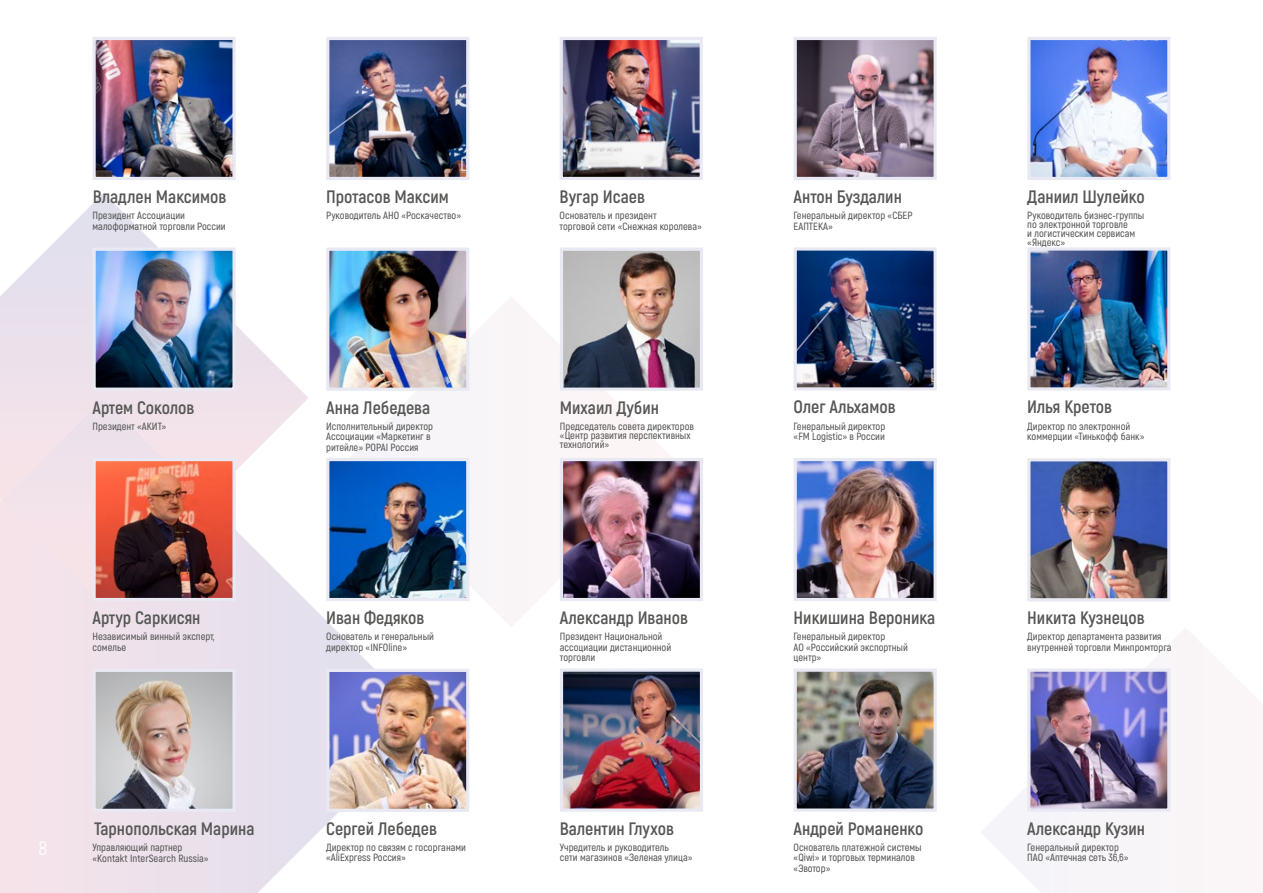
<style>
.page{position:relative;width:1263px;height:893px;background:#fff}
.page>*{position:absolute;margin:0;border:0;box-sizing:border-box;transform-origin:0 0}
.t1{font:19.5px "Akrobat";color:#fff}
.t2{font:700 18px "Akrobat";color:#575756}
.t3{font:600 10.5px/10.5px "Akrobat";color:#575756}
</style>
<div class="page">
<svg style="left:0;top:501px;width:375px;height:392px"></svg>
<svg style="left:0;top:193px;width:308px;height:307px"></svg>
<div style="left:1px;top:398px;width:205px;height:205px;background:#f3e3ea"></div>
<svg style="left:346px;top:338px;width:326px;height:289px"></svg>
<svg style="left:981px;top:668px;width:190px;height:225px"></svg>
<img style="left:330px;top:252px;width:135px;height:135px">
<div style="left:326px;top:248px;width:143px;height:143px;border:3px solid #e9e9f3"></div>
<img style="left:1031px;top:41px;width:135px;height:135px">
<div style="left:1027px;top:37px;width:143px;height:143px;border:3px solid #e9e9f3"></div>
<img style="left:564px;top:252px;width:135px;height:135px">
<div style="left:560px;top:248px;width:143px;height:143px;border:3px solid #e9e9f3"></div>
<img style="left:798px;top:41px;width:135px;height:135px">
<div style="left:794px;top:37px;width:143px;height:143px;border:3px solid #e9e9f3"></div>
<img style="left:798px;top:251px;width:135px;height:136px">
<div style="left:794px;top:247px;width:143px;height:144px;border:3px solid #e9e9f3"></div>
<img style="left:1031px;top:251px;width:135px;height:136px">
<div style="left:1027px;top:247px;width:143px;height:144px;border:3px solid #e9e9f3"></div>
<img style="left:97px;top:252px;width:135px;height:135px">
<div style="left:93px;top:248px;width:143px;height:143px;border:3px solid #e9e9f3"></div>
<img style="left:330px;top:462px;width:135px;height:135px">
<div style="left:326px;top:458px;width:143px;height:143px;border:3px solid #e9e9f3"></div>
<img style="left:564px;top:462px;width:135px;height:135px">
<div style="left:560px;top:458px;width:143px;height:143px;border:3px solid #e9e9f3"></div>
<img style="left:798px;top:462px;width:135px;height:135px">
<div style="left:794px;top:458px;width:143px;height:143px;border:3px solid #e9e9f3"></div>
<img style="left:1031px;top:672px;width:135px;height:136px">
<div style="left:1027px;top:668px;width:143px;height:144px;border:3px solid #e9e9f3"></div>
<img style="left:97px;top:673px;width:135px;height:135px">
<div style="left:93px;top:669px;width:143px;height:143px;border:3px solid #e9e9f3"></div>
<img style="left:97px;top:462px;width:135px;height:135px">
<div style="left:93px;top:458px;width:143px;height:143px;border:3px solid #e9e9f3"></div>
<img style="left:330px;top:673px;width:135px;height:135px">
<div style="left:326px;top:669px;width:143px;height:143px;border:3px solid #e9e9f3"></div>
<img style="left:564px;top:672px;width:135px;height:136px">
<div style="left:560px;top:668px;width:143px;height:144px;border:3px solid #e9e9f3"></div>
<img style="left:798px;top:672px;width:135px;height:136px">
<div style="left:794px;top:668px;width:143px;height:144px;border:3px solid #e9e9f3"></div>
<img style="left:1031px;top:462px;width:135px;height:135px">
<div style="left:1027px;top:458px;width:143px;height:143px;border:3px solid #e9e9f3"></div>
<img style="left:564px;top:41px;width:135px;height:135px">
<div style="left:560px;top:37px;width:143px;height:143px;border:3px solid #e9e9f3"></div>
<img style="left:97px;top:41px;width:135px;height:135px">
<div style="left:93px;top:37px;width:143px;height:143px;border:3px solid #e9e9f3"></div>
<img style="left:330px;top:41px;width:135px;height:135px">
<div style="left:326px;top:37px;width:143px;height:143px;border:3px solid #e9e9f3"></div>
<h2 class="t2" style="left:93px;top:185px;width:135px">Владлен Максимов</h2>
<p class="t3" style="left:93px;top:210px;width:135px">Президент Ассоциации малоформатной торговли России</p>
<h2 class="t2" style="left:93px;top:396px;width:103px">Артем Соколов</h2>
<p class="t3" style="left:93px;top:421px;width:75px">Президент «АКИТ»</p>
<h2 class="t2" style="left:93px;top:606px;width:109px">Артур Саркисян</h2>
<p class="t3" style="left:93px;top:631px;width:124px">Независимый винный эксперт, сомелье</p>
<h1 class="t1" style="left:39px;top:836px;width:10px">8</h1>
<h2 class="t2" style="left:94px;top:817px;width:162px">Тарнопольская Марина</h2>
<p class="t3" style="left:93px;top:842px;width:118px">Управляющий партнер «Kontakt InterSearch Russia»</p>
<h2 class="t2" style="left:326px;top:185px;width:124px">Протасов Максим</h2>
<p class="t3" style="left:326px;top:210px;width:136px">Руководитель АНО «Роскачество»</p>
<h2 class="t2" style="left:326px;top:396px;width:105px">Анна Лебедева</h2>
<p class="t3" style="left:326px;top:421px;width:108px">Исполнительный директор<br>Ассоциации «Маркетинг в ритейле» POPAI Россия</p>
<h2 class="t2" style="left:326px;top:606px;width:99px">Иван Федяков</h2>
<p class="t3" style="left:326px;top:631px;width:109px">Основатель и генеральный директор «INFOline»</p>
<h2 class="t2" style="left:326px;top:817px;width:112px">Сергей Лебедев</h2>
<p class="t3" style="left:326px;top:842px;width:141px">Директор по связям с госорганами «AliExpress Россия»</p>
<h2 class="t2" style="left:560px;top:185px;width:87px">Вугар Исаев</h2>
<p class="t3" style="left:560px;top:210px;width:144px">Основатель и президент<br>торговой сети «Снежная королева»</p>
<h2 class="t2" style="left:560px;top:396px;width:101px">Михаил Дубин</h2>
<p class="t3" style="left:560px;top:422px;width:136px;line-height:9px">Председатель совета директоров «Центр развития перспективных технологий»</p>
<h2 class="t2" style="left:560px;top:606px;width:129px">Александр Иванов</h2>
<p class="t3" style="left:560px;top:631px;width:113px">Президент Национальной ассоциации дистанционной торговли</p>
<h2 class="t2" style="left:560px;top:817px;width:115px">Валентин Глухов</h2>
<p class="t3" style="left:560px;top:842px;width:134px">Учредитель и руководитель<br>сети магазинов «Зеленая улица»</p>
<h2 class="t2" style="left:794px;top:185px;width:110px">Антон Буздалин</h2>
<p class="t3" style="left:794px;top:210px;width:120px">Генеральный директор «СБЕР<br>ЕАПТЕКА»</p>
<h2 class="t2" style="left:794px;top:396px;width:103px">Олег Альхамов</h2>
<p class="t3" style="left:794px;top:421px;width:93px">Генеральный директор «FM Logistic» в России</p>
<h2 class="t2" style="left:794px;top:606px;width:143px">Никишина Вероника</h2>
<p class="t3" style="left:794px;top:631px;width:116px">Генеральный директор<br>АО «Российский экспортный центр»</p>
<h2 class="t2" style="left:794px;top:817px;width:131px">Андрей Романенко</h2>
<p class="t3" style="left:794px;top:842px;width:130px">Основатель платежной системы «Qiwi» и торговых терминалов «Эвотор»</p>
<h2 class="t2" style="left:1027px;top:185px;width:119px">Даниил Шулейко</h2>
<p class="t3" style="left:1027px;top:211px;width:119px;line-height:9px">Руководитель бизнес-группы по электронной торговле<br>и логистическим сервисам «Яндекс»</p>
<h2 class="t2" style="left:1027px;top:396px;width:86px">Илья Кретов</h2>
<p class="t3" style="left:1027px;top:421px;width:119px">Директор по электронной коммерции «Тинькофф банк»</p>
<h2 class="t2" style="left:1027px;top:607px;width:119px">Никита Кузнецов</h2>
<p class="t3" style="left:1027px;top:631px;width:146px">Директор департамента развития внутренней торговли Минпромторга</p>
<h2 class="t2" style="left:1027px;top:817px;width:119px">Александр Кузин</h2>
<p class="t3" style="left:1027px;top:842px;width:103px">Генеральный директор<br>ПАО «Аптечная сеть 36,6»</p>
</div>
